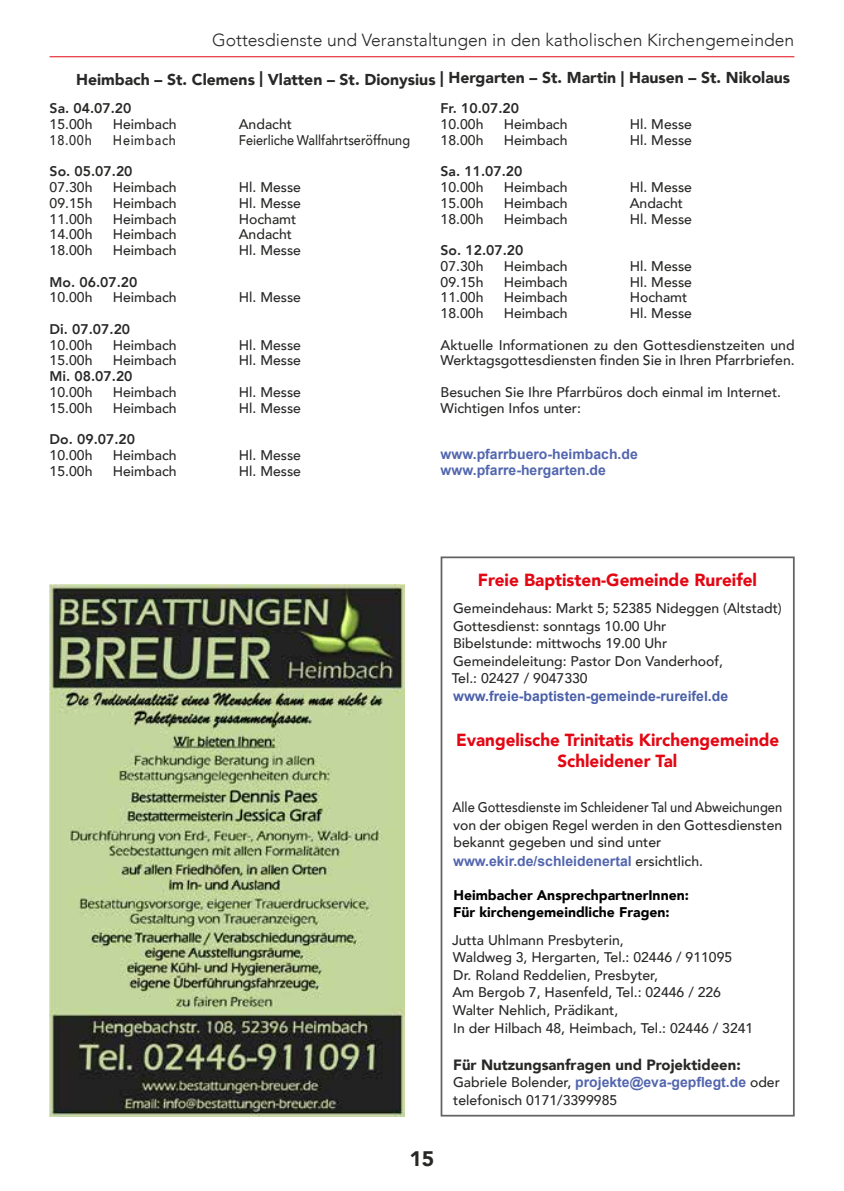
<style>
.page{position:relative;width:844px;height:1191px;background:#fff}
.page>*{position:absolute;margin:0;border:0;box-sizing:border-box;transform-origin:0 0}
.t1{font:900 21px "Avenir";color:#282827}
.t2{font:900 17.5px/21px "Avenir";color:#e30613;text-align:center}
.t3{font:300 17.5px "Avenir";color:#282827}
.t4{font:900 15.75px "Avenir";color:#282827}
.t5{font:900 14.88px "Avenir";color:#282827}
.t6{font:500 14px/17.7px "Avenir";color:#282827}
.t7{font:700 14px/15.8px "Arial";color:#5366ae}
.t8{font:500 14px/17.5px "Avenir";color:#282827;text-align:justify;scale:.92 1}
.t9{font:800 14px "Avenir";color:#282827}
.t10{font:900 14px/16.8px "Avenir";color:#000}
.t11{font:700 14px "Arial";color:#4a60a9}
.t12{font:500 14px "Avenir";color:#282827;scale:.9 1}
.t13{font:500 14px "Avenir";letter-spacing:.06em;color:#282827;scale:.9 1}
.s1{font-family:"Avenir";font-weight:500;color:#282827}
</style>
<div class="page">
<hr style="left:50px;top:56px;width:744px;height:1px;background:#e30613">
<div style="left:440px;top:556px;width:354px;height:560px;border:2px solid #646363"></div>
<img style="left:50px;top:585px;width:354px;height:531px">
<p class="t3" style="left:212px;top:30px;width:583px">Gottesdienste und Veranstaltungen in den katholischen Kirchengemeinden</p>
<p class="t4" style="left:76px;top:64px;width:715px">Heimbach – St. Clemens | Vlatten – St. Dionysius | Hergarten – St. Martin | Hausen – St. Nikolaus</p>
<p class="t9" style="left:50px;top:97px;width:83px">Sa. 04.07.20</p>
<p class="t6" style="left:50px;top:114px;width:44px">15.00h</p>
<p class="t6" style="left:113px;top:114px;width:65px">Heimbach</p>
<p class="t6" style="left:239px;top:114px;width:55px">Andacht</p>
<p class="t12" style="left:50px;top:128px;width:48px">18.00h</p>
<p class="t13" style="left:113px;top:128px;width:72px">Heimbach</p>
<p class="t12" style="left:239px;top:128px;width:192px">Feierliche Wallfahrtseröffnung</p>
<p class="t9" style="left:50px;top:160px;width:84px">So. 05.07.20</p>
<p class="t6" style="left:50px;top:177px;width:44px">07.30h</p>
<p class="t6" style="left:113px;top:177px;width:65px">Heimbach</p>
<p class="t6" style="left:239px;top:177px;width:64px">Hl. Messe</p>
<p class="t6" style="left:50px;top:193px;width:44px">09.15h</p>
<p class="t6" style="left:113px;top:193px;width:65px">Heimbach</p>
<p class="t6" style="left:239px;top:193px;width:64px">Hl. Messe</p>
<p class="t6" style="left:50px;top:209px;width:44px">11.00h</p>
<p class="t6" style="left:113px;top:209px;width:65px">Heimbach</p>
<p class="t6" style="left:239px;top:209px;width:59px">Hochamt</p>
<p class="t6" style="left:50px;top:225px;width:44px">14.00h</p>
<p class="t6" style="left:113px;top:225px;width:65px">Heimbach</p>
<p class="t6" style="left:239px;top:225px;width:55px">Andacht</p>
<p class="t6" style="left:50px;top:240px;width:44px">18.00h</p>
<p class="t6" style="left:113px;top:240px;width:65px">Heimbach</p>
<p class="t6" style="left:239px;top:240px;width:64px">Hl. Messe</p>
<p class="t9" style="left:50px;top:271px;width:89px">Mo. 06.07.20</p>
<p class="t6" style="left:50px;top:288px;width:44px">10.00h</p>
<p class="t6" style="left:113px;top:288px;width:65px">Heimbach</p>
<p class="t6" style="left:239px;top:288px;width:64px">Hl. Messe</p>
<p class="t9" style="left:50px;top:318px;width:82px">Di. 07.07.20</p>
<p class="t6" style="left:50px;top:335px;width:44px">10.00h</p>
<p class="t6" style="left:113px;top:335px;width:65px">Heimbach</p>
<p class="t6" style="left:239px;top:335px;width:64px">Hl. Messe</p>
<p class="t6" style="left:50px;top:351px;width:44px">15.00h</p>
<p class="t6" style="left:113px;top:351px;width:65px">Heimbach</p>
<p class="t6" style="left:239px;top:351px;width:64px">Hl. Messe</p>
<p class="t9" style="left:50px;top:365px;width:84px">Mi. 08.07.20</p>
<p class="t6" style="left:50px;top:382px;width:44px">10.00h</p>
<p class="t6" style="left:113px;top:382px;width:65px">Heimbach</p>
<p class="t6" style="left:239px;top:382px;width:64px">Hl. Messe</p>
<p class="t6" style="left:50px;top:398px;width:44px">15.00h</p>
<p class="t6" style="left:113px;top:398px;width:65px">Heimbach</p>
<p class="t6" style="left:239px;top:398px;width:64px">Hl. Messe</p>
<p class="t9" style="left:50px;top:428px;width:87px">Do. 09.07.20</p>
<p class="t6" style="left:50px;top:445px;width:44px">10.00h</p>
<p class="t6" style="left:113px;top:445px;width:65px">Heimbach</p>
<p class="t6" style="left:239px;top:445px;width:64px">Hl. Messe</p>
<p class="t6" style="left:50px;top:461px;width:44px">15.00h</p>
<p class="t6" style="left:113px;top:461px;width:65px">Heimbach</p>
<p class="t6" style="left:239px;top:461px;width:64px">Hl. Messe</p>
<p class="t9" style="left:440px;top:97px;width:80px">Fr. 10.07.20</p>
<p class="t6" style="left:440px;top:114px;width:44px">10.00h</p>
<p class="t6" style="left:503px;top:114px;width:65px">Heimbach</p>
<p class="t6" style="left:629px;top:114px;width:64px">Hl. Messe</p>
<p class="t6" style="left:440px;top:130px;width:44px">18.00h</p>
<p class="t6" style="left:503px;top:130px;width:65px">Heimbach</p>
<p class="t6" style="left:629px;top:130px;width:64px">Hl. Messe</p>
<p class="t9" style="left:440px;top:160px;width:83px">Sa. 11.07.20</p>
<p class="t6" style="left:440px;top:177px;width:44px">10.00h</p>
<p class="t6" style="left:503px;top:177px;width:65px">Heimbach</p>
<p class="t6" style="left:629px;top:177px;width:64px">Hl. Messe</p>
<p class="t6" style="left:440px;top:193px;width:44px">15.00h</p>
<p class="t6" style="left:503px;top:193px;width:65px">Heimbach</p>
<p class="t6" style="left:629px;top:193px;width:55px">Andacht</p>
<p class="t6" style="left:440px;top:209px;width:44px">18.00h</p>
<p class="t6" style="left:503px;top:209px;width:65px">Heimbach</p>
<p class="t6" style="left:629px;top:209px;width:64px">Hl. Messe</p>
<p class="t9" style="left:440px;top:239px;width:84px">So. 12.07.20</p>
<p class="t6" style="left:440px;top:256px;width:44px">07.30h</p>
<p class="t6" style="left:503px;top:256px;width:65px">Heimbach</p>
<p class="t6" style="left:629px;top:256px;width:64px">Hl. Messe</p>
<p class="t6" style="left:440px;top:272px;width:44px">09.15h</p>
<p class="t6" style="left:503px;top:272px;width:65px">Heimbach</p>
<p class="t6" style="left:629px;top:272px;width:64px">Hl. Messe</p>
<p class="t6" style="left:440px;top:288px;width:44px">11.00h</p>
<p class="t6" style="left:503px;top:288px;width:65px">Heimbach</p>
<p class="t6" style="left:629px;top:288px;width:59px">Hochamt</p>
<p class="t6" style="left:440px;top:303px;width:44px">18.00h</p>
<p class="t6" style="left:503px;top:303px;width:65px">Heimbach</p>
<p class="t6" style="left:629px;top:303px;width:64px">Hl. Messe</p>
<p class="t6" style="left:440px;top:336px;width:355px;line-height:15.8px">Aktuelle Informationen zu den Gottesdienstzeiten und<br>Werktagsgottesdiensten finden Sie in Ihren Pfarrbriefen.</p>
<p class="t6" style="left:440px;top:383px;width:342px;line-height:15.8px">Besuchen Sie Ihre Pfarrbüros doch einmal im Internet.<br>Wichtigen Infos unter:</p>
<p class="t7" style="left:440px;top:447px;width:199px">www.pfarrbuero-heimbach.de www.pfarre-hergarten.de</p>
<p class="t2" style="left:478px;top:568px;width:280px">Freie Baptisten-Gemeinde Rureifel</p>
<p class="t6" style="left:451px;top:598px;width:331px">Gemeindehaus: Markt 5; 52385 Nideggen (Altstadt)<br>Gottesdienst: sonntags 10.00 Uhr<br>Bibelstunde: mittwochs 19.00 Uhr Gemeindeleitung: Pastor Don Vanderhoof,<br>Tel.: 02427 / 9047330</p>
<p class="t11" style="left:453px;top:686px;width:276px">www.freie-baptisten-gemeinde-rureifel.de</p>
<p class="t2" style="left:456px;top:729px;width:324px">Evangelische Trinitatis Kirchengemeinde<br>Schleidener Tal</p>
<p class="t8" style="left:452px;top:798px;width:360px">Alle Gottesdienste im Schleidener Tal und Abweichungen von der obigen Regel werden in den Gottesdiensten bekannt gegeben und sind unter</p>
<p class="t7" style="left:453px;top:853px;width:251px">www.ekir.de/schleidenertal <span class="s1">ersichtlich.</span></p>
<p class="t10" style="left:453px;top:886px;width:237px">Heimbacher AnsprechpartnerInnen:<br>Für kirchengemeindliche Fragen:</p>
<p class="t6" style="left:452px;top:930px;width:303px">Jutta Uhlmann Presbyterin,<br>Waldweg 3, Hergarten, Tel.: 02446 / 911095<br>Dr. Roland Reddelien, Presbyter,<br>Am Bergob 7, Hasenfeld, Tel.: 02446 / 226<br>Walter Nehlich, Prädikant,<br>In der Hilbach 48, Heimbach, Tel.: 02446 / 3241</p>
<p class="t5" style="left:453px;top:1052px;width:289px">Für Nutzungsanfragen und Projektideen:</p>
<p class="t7" style="left:453px;top:1075px;width:328px"><span class="s1">Gabriele Bolender,</span> projekte@eva-gepflegt.de <span class="s1">oder</span></p>
<p class="t6" style="left:453px;top:1090px;width:165px">telefonisch 0171/3399985</p>
<h1 class="t1" style="left:409px;top:1140px;width:26px">15</h1>
</div>
